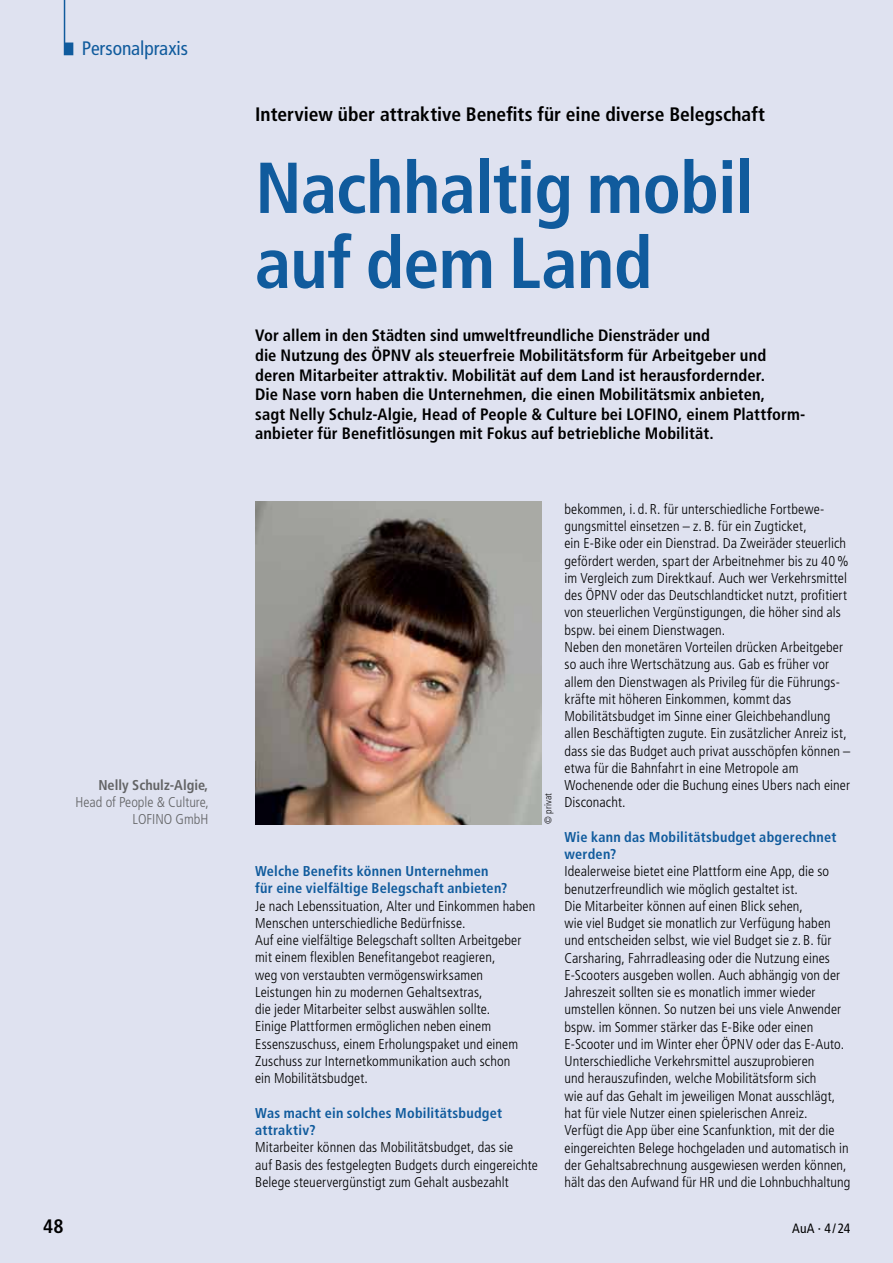
<style>
.page{position:relative;width:893px;height:1263px;background:#dfe2f0}
.page>*{position:absolute;margin:0;border:0;box-sizing:border-box;transform-origin:0 0}
.t1{font:700 condensed 72px/75px "Frutiger LT Std";letter-spacing:-.01em;color:#105b9d}
.t2{font:700 condensed 19.5px "Frutiger LT Std";color:#000}
.t3{font:condensed 19.5px "Frutiger LT Std";letter-spacing:-.005em;color:#105b9d}
.t4{font:700 condensed 16.5px/19.5px "Frutiger LT Std";letter-spacing:.005em;color:#000}
.t5{font:300 condensed 14.25px/17.2px "Frutiger LT Std";letter-spacing:.01em;color:#000}
.t6{font:700 condensed 14.25px/17.2px "Frutiger LT Std";letter-spacing:.015em;color:#105b9d}
.t7{font:300 condensed 14.25px/17.2px "Frutiger LT Std";color:#636466;text-align:right}
.t8{font:700 condensed 14.25px "Frutiger LT Std";color:#636466}
.t9{font:condensed 13.5px "Frutiger LT Std";color:#000}
.t10{font:300 condensed 9.75px "Frutiger LT Std";letter-spacing:.02em;color:#000}
</style>
<div class="page">
<svg style="left:64px;top:0;width:9px;height:55px"></svg>
<img style="left:255px;top:502px;width:286px;height:322px">
<h2 class="t3" style="left:82px;top:37px;width:108px">Personalpraxis</h2>
<h2 class="t2" style="left:255px;top:103px;width:512px">Interview über attraktive Benefits für eine diverse Belegschaft</h2>
<h1 class="t1" style="left:255px;top:151px;width:500px">Nachhaltig mobil auf dem Land</h1>
<p class="t4" style="left:255px;top:326px;width:550px">Vor allem in den Städten sind umweltfreundliche Diensträder und<br>die Nutzung des ÖPNV als steuerfreie Mobilitätsform für Arbeitgeber und deren Mitarbeiter attraktiv. Mobilität auf dem Land ist herausfordernder.<br>Die Nase vorn haben die Unternehmen, die einen Mobilitätsmix anbieten,<br>sagt Nelly Schulz-Algie, Head of People &amp; Culture bei LOFINO, einem Plattform&shy;anbieter für Benefitlösungen mit Fokus auf betriebliche Mobilität.</p>
<p class="t8" style="left:98px;top:776px;width:111px">Nelly Schulz-Algie,</p>
<p class="t7" style="left:76px;top:793px;width:135px">Head of People &amp; Culture,<br>LOFINO GmbH</p>
<p class="t10" style="left:543px;top:824px;width:32px;rotate:-90deg">© privat</p>
<p class="t6" style="left:255px;top:862px;width:254px">Welche Benefits können Unternehmen für eine vielfältige Belegschaft anbieten?</p>
<p class="t5" style="left:255px;top:897px;width:282px">Je nach Lebenssituation, Alter und Einkommen haben Menschen unterschiedliche Bedürfnisse.<br>Auf eine vielfältige Belegschaft sollten Arbeitgeber mit einem flexiblen Benefitangebot reagieren,<br>weg von verstaubten vermögenswirksamen Leistungen hin zu modernen Gehaltsextras,<br>die jeder Mitarbeiter selbst auswählen sollte.<br>Einige Plattformen ermöglichen neben einem Essenszuschuss, einem Erholungspaket und einem Zuschuss zur Internetkommunikation auch schon<br>ein Mobilitätsbudget.</p>
<p class="t6" style="left:255px;top:1104px;width:249px">Was macht ein solches Mobilitätsbudget attraktiv?</p>
<p class="t5" style="left:255px;top:1139px;width:284px">Mitarbeiter können das Mobilitätsbudget, das sie<br>auf Basis des festgelegten Budgets durch eingereichte<br>Belege steuervergünstigt zum Gehalt ausbezahlt</p>
<p class="t5" style="left:564px;top:501px;width:287px">bekommen, i. d. R. für unterschiedliche Fortbewe&shy;gungsmittel einsetzen – z. B. für ein Zugticket,<br>ein E-Bike oder ein Dienstrad. Da Zweiräder steuerlich gefördert werden, spart der Arbeitnehmer bis zu 40% im Vergleich zum Direktkauf. Auch wer Verkehrsmittel des ÖPNV oder das Deutschlandticket nutzt, profitiert von steuerlichen Vergünstigungen, die höher sind als bspw. bei einem Dienstwagen.<br>Neben den monetären Vorteilen drücken Arbeitgeber so auch ihre Wertschätzung aus. Gab es früher vor allem den Dienstwagen als Privileg für die Führungs&shy;kräfte mit höheren Einkommen, kommt das Mobilitätsbudget im Sinne einer Gleichbehandlung allen Beschäftigten zugute. Ein zusätzlicher Anreiz ist, dass sie das Budget auch privat ausschöpfen können – etwa für die Bahnfahrt in eine Metropole am Wochenende oder die Buchung eines Ubers nach einer Disconacht.</p>
<p class="t6" style="left:564px;top:828px;width:273px">Wie kann das Mobilitätsbudget abgerechnet werden?</p>
<p class="t5" style="left:564px;top:863px;width:287px">Idealerweise bietet eine Plattform eine App, die so benutzerfreundlich wie möglich gestaltet ist.<br>Die Mitarbeiter können auf einen Blick sehen,<br>wie viel Budget sie monatlich zur Verfügung haben und entscheiden selbst, wie viel Budget sie z. B. für Carsharing, Fahrradleasing oder die Nutzung eines E-Scooters ausgeben wollen. Auch abhängig von der Jahreszeit sollten sie es monatlich immer wieder umstellen können. So nutzen bei uns viele Anwender bspw. im Sommer stärker das E-Bike oder einen E-Scooter und im Winter eher ÖPNV oder das E-Auto.<br>Unterschiedliche Verkehrsmittel auszuprobieren<br>und herauszufinden, welche Mobilitätsform sich<br>wie auf das Gehalt im jeweiligen Monat ausschlägt, hat für viele Nutzer einen spielerischen Anreiz.<br>Verfügt die App über eine Scanfunktion, mit der die eingereichten Belege hochgeladen und automatisch in der Gehaltsabrechnung ausgewiesen werden können, hält das den Aufwand für HR und die Lohnbuchhaltung</p>
<h2 class="t2" style="left:43px;top:1215px;width:22px">48</h2>
<p class="t9" style="left:792px;top:1221px;width:60px">AuA · 4/24</p>
</div>
